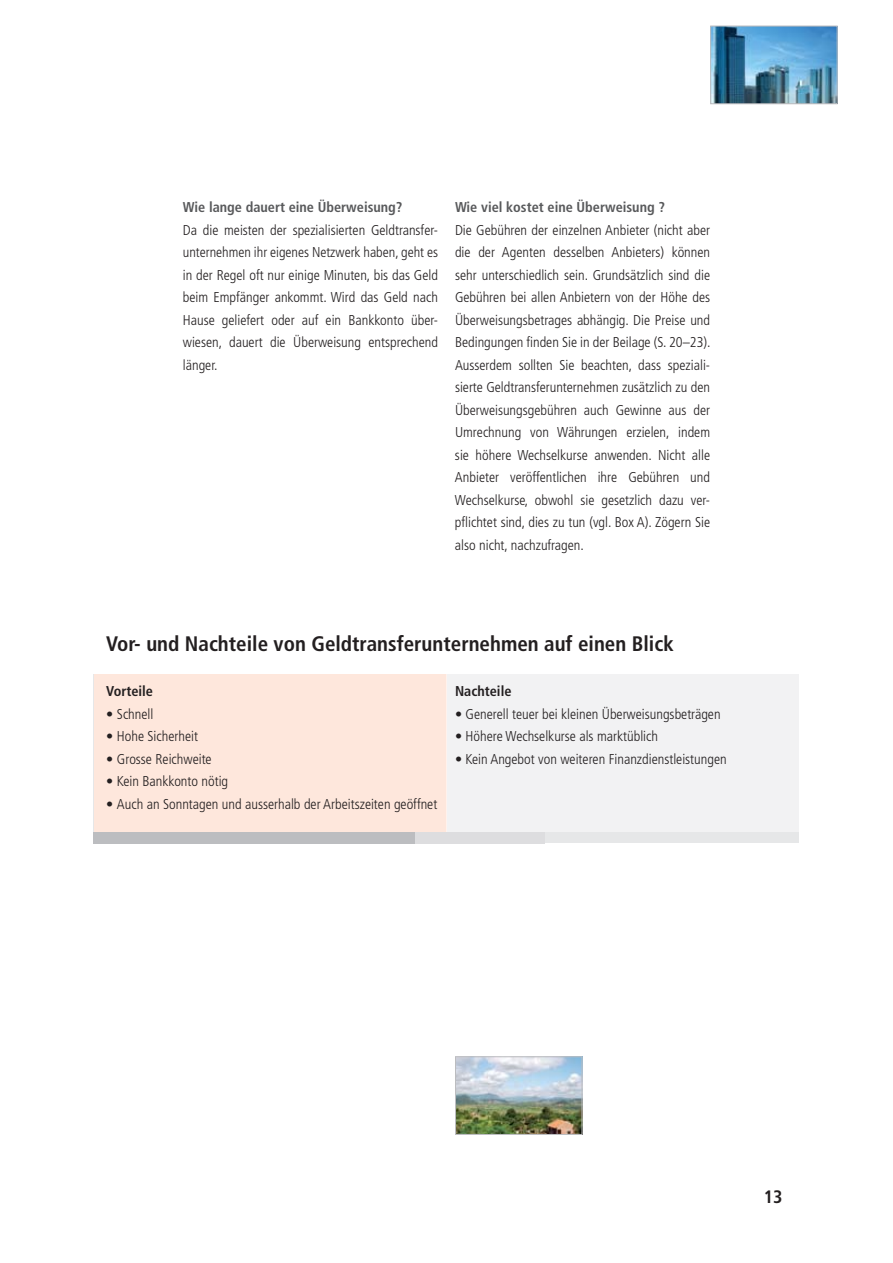
<style>
.page{position:relative;width:893px;height:1263px;background:#fff}
.page>*{position:absolute;margin:0;border:0;box-sizing:border-box;transform-origin:0 0}
.t1{font:700 condensed 21px "Frutiger LT Std";color:#231f20}
.t2{font:700 condensed 18px "Frutiger LT Std";color:#231f20}
.t3{font:300 condensed 14.25px/22.5px "Frutiger LT Std";color:#231f20}
.t4{font:700 condensed 14.25px "Frutiger LT Std";color:#231f20}
.s1{font-weight:700;color:#58595b}
</style>
<div class="page">
<img style="left:457px;top:1058px;width:124px;height:75px">
<div style="left:455px;top:1056px;width:128px;height:79px;border:1px solid #bcbdc0"></div>
<img style="left:712px;top:28px;width:124px;height:74px">
<div style="left:710px;top:26px;width:128px;height:78px;border:1px solid #bcbdc0"></div>
<div style="left:94px;top:675px;width:705px;height:168px;background:#e6e7e8"></div>
<div style="left:94px;top:675px;width:352px;height:157px;background:#fee7dc"></div>
<div style="left:446px;top:675px;width:353px;height:157px;background:#f2f2f3"></div>
<div style="left:94px;top:832px;width:451px;height:11px;background:#bcbdc0"></div>
<div style="left:415px;top:832px;width:130px;height:11px;background:#dddddf"></div>
<p class="t3" style="left:183px;top:196px;width:257px"><span class="s1">Wie lange dauert eine Überweisung?<br></span>Da die meisten der spezialisierten Geldtransfer&shy;unternehmen ihr eigenes Netzwerk haben, geht es in der Regel oft nur einige Minuten, bis das Geld beim Empfänger ankommt. Wird das Geld nach Hause geliefert oder auf ein Bankkonto über&shy;wiesen, dauert die Überweisung entsprechend länger.</p>
<p class="t3" style="left:455px;top:196px;width:257px"><span class="s1">Wie viel kostet eine Überweisung ?<br></span>Die Gebühren der einzelnen Anbieter (nicht aber die der Agenten desselben Anbieters) können sehr unterschiedlich sein. Grundsätzlich sind die Gebühren bei allen Anbietern von der Höhe des Überweisungsbetrages abhängig. Die Preise und Bedingungen finden Sie in der Beilage (S. 20–23).<br>Ausserdem sollten Sie beachten, dass speziali&shy;sierte Geldtransferunternehmen zusätzlich zu den Überweisungsgebühren auch Gewinne aus der Umrechnung von Währungen erzielen, indem sie höhere Wechselkurse anwenden. Nicht alle Anbieter veröffentlichen ihre Gebühren und Wechselkurse, obwohl sie gesetzlich dazu ver&shy;pflichtet sind, dies zu tun (vgl. Box A). Zögern Sie also nicht, nachzufragen.</p>
<p class="t1" style="left:106px;top:631px;width:569px">Vor- und Nachteile von Geldtransferunternehmen auf einen Blick</p>
<p class="t4" style="left:106px;top:683px;width:48px">Vorteile</p>
<p class="t3" style="left:106px;top:703px;width:49px">• Schnell</p>
<p class="t3" style="left:106px;top:725px;width:93px">• Hohe Sicherheit</p>
<p class="t3" style="left:106px;top:748px;width:107px">• Grosse Reichweite</p>
<p class="t3" style="left:106px;top:770px;width:123px">• Kein Bankkonto nötig</p>
<p class="t3" style="left:106px;top:793px;width:332px">• Auch an Sonntagen und ausserhalb der Arbeitszeiten geöffnet</p>
<p class="t4" style="left:455px;top:683px;width:58px">Nachteile</p>
<p class="t3" style="left:455px;top:703px;width:267px">• Generell teuer bei kleinen Überweisungsbeträgen</p>
<p class="t3" style="left:455px;top:725px;width:205px">• Höhere Wechselkurse als marktüblich</p>
<p class="t3" style="left:455px;top:748px;width:273px">• Kein Angebot von weiteren Finanzdienstleistungen</p>
<p class="t2" style="left:764px;top:1185px;width:20px">13</p>
</div>
